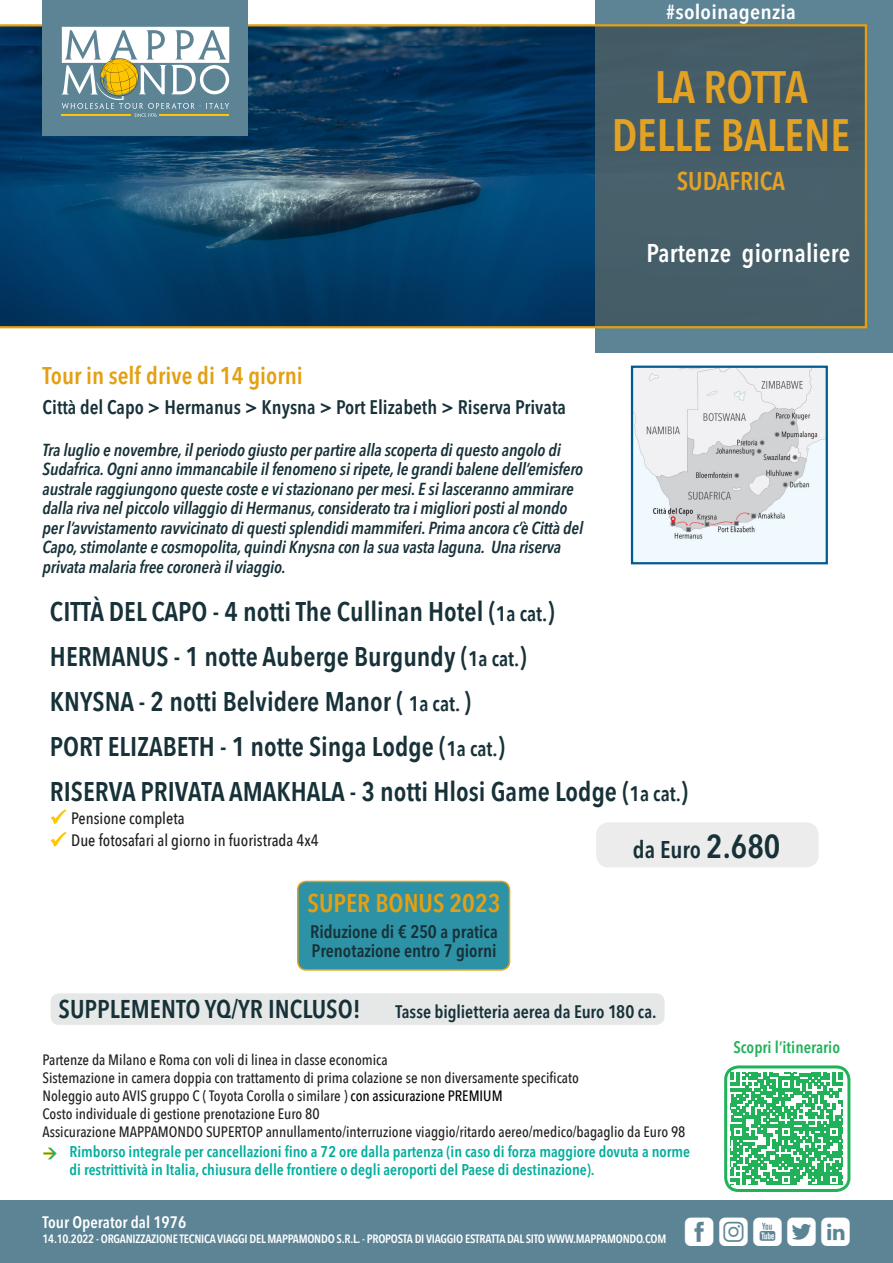
<style>
.page{position:relative;width:893px;height:1263px;background:#fff}
.page>*{position:absolute;margin:0;border:0;box-sizing:border-box;transform-origin:0 0}
.t1{font:600 condensed 45px "Avenir Next LT Pro";color:#e4a225}
.t2{font:36px "Mappamondoutil";letter-spacing:.125em;color:#fff}
.t3{font:600 27px "Avenir Next Condensed";color:#173138}
.t4{font:600 condensed 25.5px "Avenir Next LT Pro";color:#173138}
.t5{font:600 condensed 25.5px "Avenir Next LT Pro";letter-spacing:.01em;color:#fff}
.t6{font:600 condensed 25.5px "Avenir Next LT Pro";color:#e4a013}
.t7{font:600 condensed 25.5px "Avenir Next LT Pro";color:#e4a225}
.t8{font:600 condensed 24px "Avenir Next LT Pro";color:#e4a013}
.t9{font:600 condensed 24px "Avenir Next LT Pro";color:#173138}
.t10{font:600 condensed 20.25px "Avenir Next LT Pro";letter-spacing:.01em;color:#fff;scale:1.11 1}
.t11{font:600 condensed 19.5px "Avenir Next LT Pro";color:#173138}
.t12{font:600 condensed 18px "Avenir Next LT Pro";letter-spacing:-.005em;color:#173138}
.t13{font:italic 600 condensed 17.25px/19.5px "Avenir Next LT Pro";letter-spacing:-.01em;color:#173138}
.t14{font:500 16.5px "Avenir Next Condensed";color:#231f20}
.t15{font:600 condensed 16.5px "Avenir Next LT Pro";color:#fff}
.t16{font:600 condensed 16.5px "Avenir Next LT Pro";color:#21b259}
.t17{font:600 condensed 15.45px/18px "Avenir Next LT Pro";color:#00ae9d}
.t18{font:500 15px "Avenir Next Condensed";color:#231f20}
.t19{font:600 condensed 12px "Avenir Next LT Pro";letter-spacing:-.02em;color:#fff}
.s1{font-size:21px}
.s2{font-size:33px}
.s3{color:#000}
</style>
<div class="page">
<div style="left:596px;top:822px;width:223px;height:45px;background:#ececec;border-radius:13px"></div>
<div style="left:0;top:1200px;width:893px;height:63px;background:#5c8495"></div>
<div style="left:595px;top:0;width:298px;height:353px;background:#5c8495"></div>
<img style="left:634px;top:369px;width:191px;height:192px">
<div style="left:631px;top:366px;width:197px;height:198px;border:2px solid #005b94"></div>
<div style="left:724px;top:1065px;width:126px;height:127px;border:3px solid #21b259;border-radius:13px"></div>
<svg style="left:0;top:24px;width:867px;height:304px"></svg>
<div style="left:42px;top:0;width:206px;height:136px;background:#5c8495"></div>
<svg style="left:62px;top:27px;width:167px;height:90px"></svg>
<svg style="left:731px;top:1072px;width:112px;height:113px"></svg>
<div style="left:51px;top:993px;width:614px;height:32px;background:#e5e8e7;border-radius:9px"></div>
<div style="left:298px;top:881px;width:211px;height:89px;background:#2d92a5;border-radius:9px"></div>
<div style="left:297px;top:881px;width:213px;height:90px;border:2px solid #e4a013;border-radius:9px"></div>
<svg style="left:50px;top:809px;width:17px;height:16px"></svg>
<svg style="left:50px;top:832px;width:17px;height:15px"></svg>
<svg style="left:43px;top:1147px;width:14px;height:13px"></svg>
<p class="t10" style="left:666px;top:0;width:118px">#soloinagenzia</p>
<p class="t1" style="left:655px;top:60px;width:154px">LA ROTTA</p>
<p class="t1" style="left:612px;top:108px;width:240px">DELLE BALENE</p>
<p class="t7" style="left:677px;top:166px;width:110px">SUDAFRICA</p>
<p class="t8" style="left:43px;top:361px;width:262px">Tour in self drive di 14 giorni</p>
<p class="t11" style="left:43px;top:395px;width:525px">Città del Capo &gt; Hermanus &gt; Knysna &gt; Port Elizabeth &gt; Riserva Privata</p>
<p class="t13" style="left:43px;top:440px;width:542px">Tra luglio e novembre, il periodo giusto per partire alla scoperta di questo angolo di Sudafrica. Ogni anno immancabile il fenomeno si ripete, le grandi balene dell’emisfero australe raggiungono queste coste e vi stazionano per mesi. E si lasceranno ammirare dalla riva nel piccolo villaggio di Hermanus, considerato tra i migliori posti al mondo per l’avvistamento ravvicinato di questi splendidi mammiferi. Prima ancora c’è Città del Capo, stimolante e cosmopolita, quindi Knysna con la sua vasta laguna. Una riserva privata malaria free coronerà il viaggio.</p>
<p class="t5" style="left:646px;top:237px;width:205px">Partenze giornaliere</p>
<p class="t3" style="left:50px;top:588px;width:506px">CITTÀ DEL CAPO - 4 notti The Cullinan Hotel (<span class="s1">1a cat.</span>)</p>
<p class="t3" style="left:50px;top:633px;width:478px">HERMANUS - 1 notte Auberge Burgundy (<span class="s1">1a cat.</span>)</p>
<p class="t3" style="left:50px;top:678px;width:422px">KNYSNA - 2 notti Belvidere Manor ( <span class="s1">1a cat.</span> )</p>
<p class="t3" style="left:50px;top:723px;width:456px">PORT ELIZABETH - 1 notte Singa Lodge (<span class="s1">1a cat.</span>)</p>
<p class="t3" style="left:50px;top:768px;width:640px">RISERVA PRIVATA AMAKHALA - 3 notti Hlosi Game Lodge (<span class="s1">1a cat.</span>)</p>
<p class="t14" style="left:71px;top:808px;width:115px">Pensione completa</p>
<p class="t14" style="left:71px;top:830px;width:249px">Due fotosafari al giorno in fuoristrada 4x4</p>
<p class="t9" style="left:633px;top:835px;width:149px">da Euro <span class="s2">2.680</span></p>
<p class="t6" style="left:308px;top:888px;width:194px">SUPER BONUS 2023</p>
<p class="t12" style="left:310px;top:920px;width:189px">Riduzione di € 250 a pratica</p>
<p class="t12" style="left:312px;top:940px;width:186px">Prenotazione entro 7 giorni</p>
<p class="t4" style="left:59px;top:994px;width:304px">SUPPLEMENTO YQ/YR INCLUSO!</p>
<p class="t12" style="left:396px;top:1001px;width:262px">Tasse biglietteria aerea da Euro 180 ca.</p>
<p class="t18" style="left:43px;top:1051px;width:347px">Partenze da Milano e Roma con voli di linea in classe economica</p>
<p class="t18" style="left:43px;top:1069px;width:538px">Sistemazione in camera doppia con trattamento di prima colazione se non diversamente specificato</p>
<p class="t18" style="left:43px;top:1087px;width:462px">Noleggio auto AVIS gruppo C ( Toyota Corolla o similare ) <span class="s3">con assicurazione PREMIUM</span></p>
<p class="t18" style="left:43px;top:1105px;width:279px">Costo individuale di gestione prenotazione Euro 80</p>
<p class="t18" style="left:43px;top:1123px;width:644px">Assicurazione MAPPAMONDO SUPERTOP annullamento/interruzione viaggio/ritardo aereo/medico/bagaglio da Euro 98</p>
<p class="t17" style="left:70px;top:1142px;width:622px">Rimborso integrale per cancellazioni fino a 72 ore dalla partenza (in caso di forza maggiore dovuta a norme di restrittività in Italia, chiusura delle frontiere o degli aeroporti del Paese di destinazione).</p>
<p class="t16" style="left:733px;top:1038px;width:108px">Scopri l’itinerario</p>
<p class="t15" style="left:43px;top:1212px;width:145px">Tour Operator dal 1976</p>
<p class="t19" style="left:43px;top:1231px;width:625px">14.10.2022 - ORGANIZZAZIONE TECNICA VIAGGI DEL MAPPAMONDO S.R.L. - PROPOSTA DI VIAGGIO ESTRATTA DAL SITO WWW.MAPPAMONDO.COM</p>
<p class="t2" style="left:685px;top:1212px;width:167px">fiytl</p>
</div>
